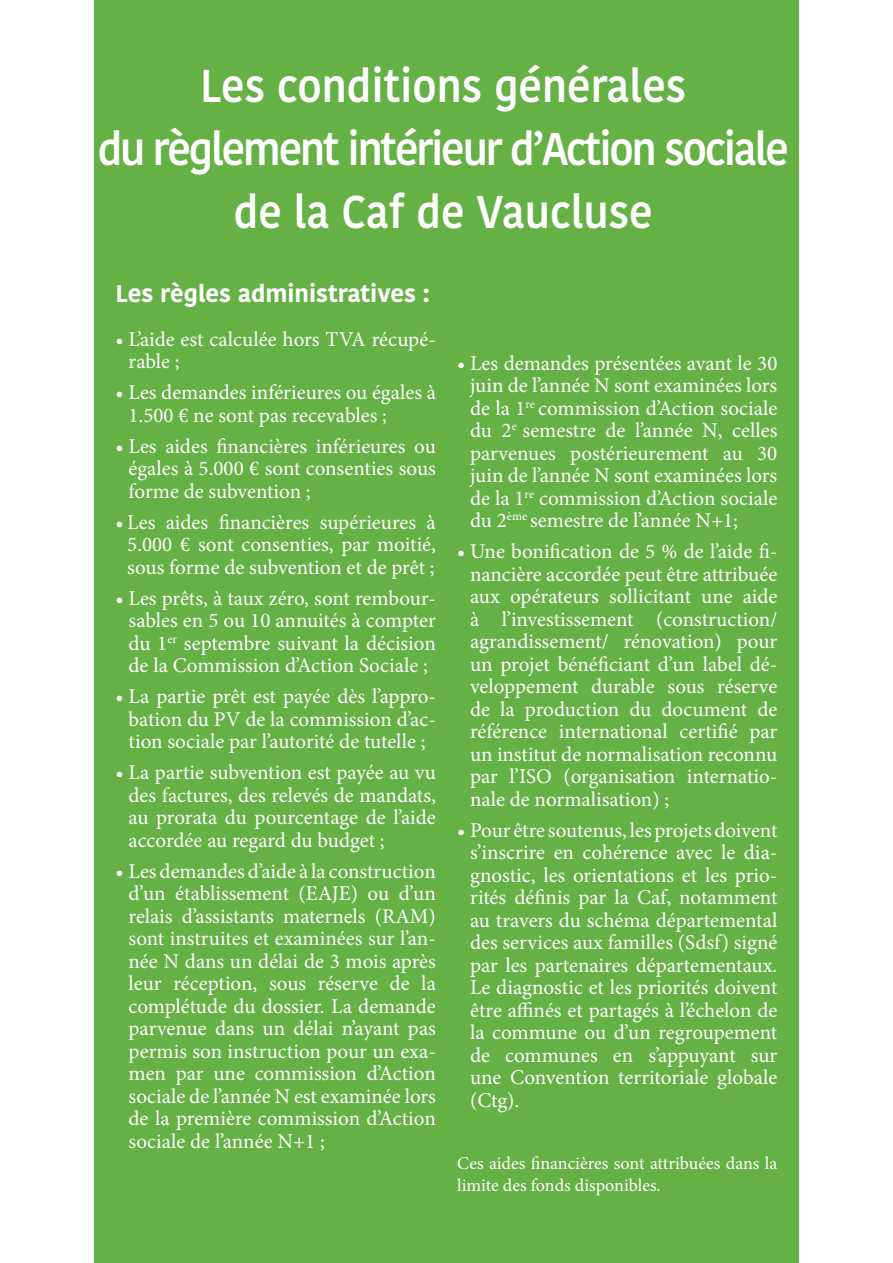
<style>
.page{position:relative;width:893px;height:1263px;background:#fff}
.page>*{position:absolute;margin:0;border:0;box-sizing:border-box;transform-origin:0 0}
.t1{font:500 45.75px/63px "Kohinoor Devanagari";letter-spacing:-.02em;color:#fff;text-align:center;scale:.92 1}
.t2{font:700 24px "Kohinoor Devanagari";color:#fff}
.t3{font:21px/22.5px "Minion Pro";color:#fff;text-align:justify}
.t4{font:18px/22.5px "Minion Pro";color:#fff}
</style>
<div class="page">
<div style="left:94px;top:0;width:705px;height:1263px;background:#65b145"></div>
<h1 class="t1" style="left:98px;top:55px;width:753px">Les conditions générales<br>du règlement intérieur d’Action sociale de la Caf de Vaucluse</h1>
<p class="t2" style="left:116px;top:279px;width:316px">Les règles administratives :</p>
<p class="t3" style="left:129px;top:328px;width:309px;text-indent:-13px">• L’aide est calculée hors TVA récupé&shy;rable ;</p>
<p class="t3" style="left:129px;top:381px;width:309px;text-indent:-13px">• Les demandes inférieures ou égales à<br>1.500 € ne sont pas recevables ;</p>
<p class="t3" style="left:129px;top:435px;width:309px;text-indent:-13px">• Les aides financières inférieures ou égales à 5.000 € sont consenties sous forme de subvention ;</p>
<p class="t3" style="left:116px;top:511px;width:322px;text-align:center">• Les aides financières supérieures à<br>5.000 € sont consenties, par moitié, sous forme de subvention et de prêt ;</p>
<p class="t3" style="left:129px;top:587px;width:309px;text-indent:-13px">• Les prêts, à taux zéro, sont rembour&shy;sables en 5 ou 10 annuités à compter du 1<sup>er</sup> septembre suivant la décision de la Commission d’Action Sociale ;</p>
<p class="t3" style="left:129px;top:685px;width:309px;text-indent:-13px">• La partie prêt est payée dès l’appro&shy;bation du PV de la commission d’ac&shy;tion sociale par l’autorité de tutelle ;</p>
<p class="t3" style="left:129px;top:761px;width:309px;text-indent:-13px">• La partie subvention est payée au vu des factures, des relevés de mandats, au prorata du pourcentage de l’aide accordée au regard du budget ;</p>
<p class="t3" style="left:129px;top:860px;width:309px;text-indent:-13px">• Les demandes d’aide à la construction d’un établissement (EAJE) ou d’un relais d’assistants maternels (RAM) sont instruites et examinées sur l’an&shy;née N dans un délai de 3 mois après leur réception, sous réserve de la complétude du dossier. La demande parvenue dans un délai n’ayant pas permis son instruction pour un exa&shy;men par une commission d’Action sociale de l’année N est examinée lors de la première commission d’Action sociale de l’année N+1 ;</p>
<p class="t3" style="left:470px;top:352px;width:309px;text-indent:-13px">• Les demandes présentées avant le 30 juin de l’année N sont examinées lors de la 1<sup>re</sup> commission d’Action sociale du 2<sup>e</sup> semestre de l’année N, celles parvenues postérieurement au 30 juin de l’année N sont examinées lors de la 1<sup>re</sup> commission d’Action sociale du 2<sup>ème</sup> semestre de l’année N+1;</p>
<p class="t3" style="left:470px;top:540px;width:309px;text-indent:-13px">• Une bonification de 5 % de l’aide fi&shy;nancière accordée peut être attribuée aux opérateurs sollicitant une aide à l’investissement (construction/ agrandissement/ rénovation) pour un projet bénéficiant d’un label dé&shy;veloppement durable sous réserve de la production du document de référence international certifié par un institut de normalisation reconnu par l’ISO (organisation internatio&shy;nale de normalisation) ;</p>
<p class="t3" style="left:470px;top:819px;width:309px;text-indent:-13px">• Pour être soutenus, les projets doivent s’inscrire en cohérence avec le dia&shy;gnostic, les orientations et les prio&shy;rités définis par la Caf, notamment au travers du schéma départemental des services aux familles (Sdsf) signé par les partenaires départementaux.<br>Le diagnostic et les priorités doivent être affinés et partagés à l’échelon de la commune ou d’un regroupement de communes en s’appuyant sur une Convention territoriale globale (Ctg).</p>
<p class="t4" style="left:457px;top:1152px;width:322px">Ces aides financières sont attribuées dans la limite des fonds disponibles.</p>
</div>
